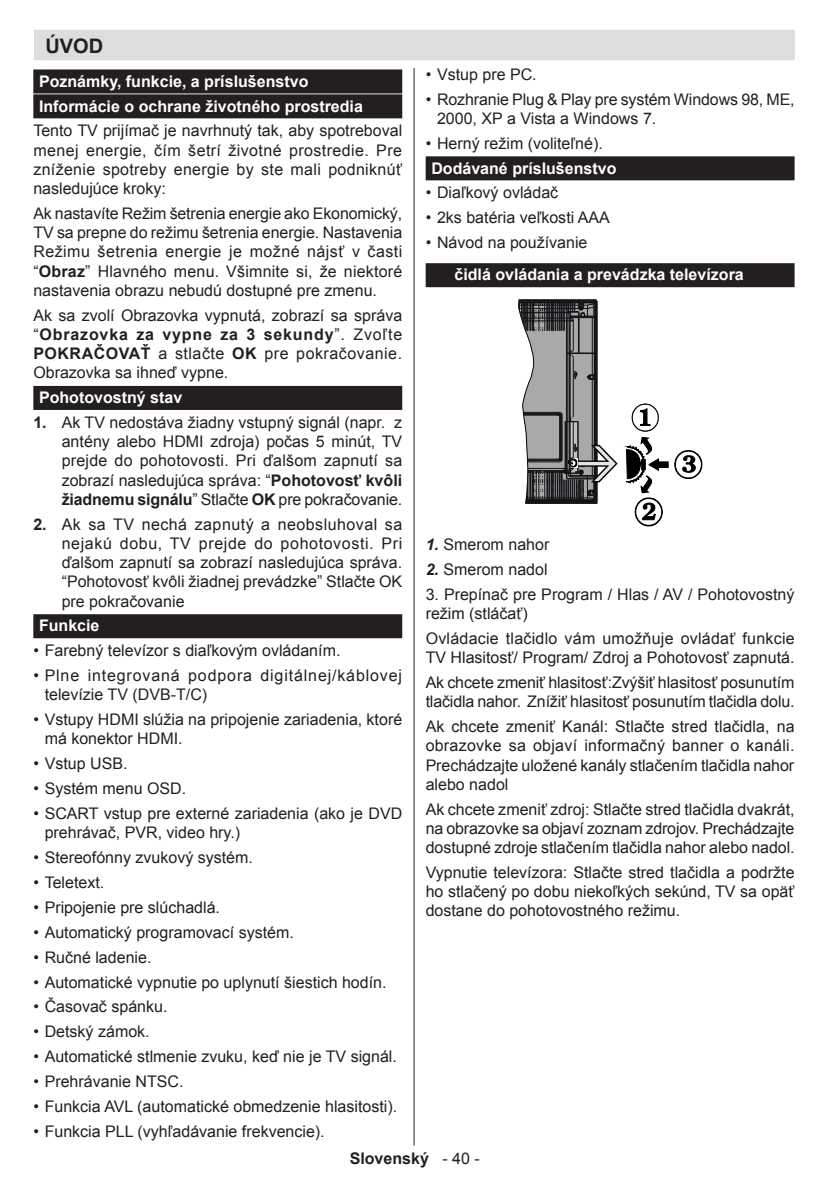
<style>
.page{position:relative;width:840px;height:1191px;background:#fff}
.page>*{position:absolute;margin:0;border:0;box-sizing:border-box;transform-origin:0 0}
.t1{font:700 20px "Arial";color:#231f20}
.Body_text{font:16px/19.2px "Arial";color:#231f20;text-align:justify}
.Heading_Siyah_Goster{font:700 16px "Arial";color:#fff}
.Body_text-2{font:16px/19.2px "Arial";letter-spacing:.055em;color:#231f20}
.Heading_Siyah{font:700 16px "Arial";color:#fff}
.Body_text_ortala{font:700 16px "Arial";color:#231f20}
.s1{font-weight:700}
.s2{color:#231f20}
.s3{font-weight:700;font-style:italic}
.s4{font-weight:400}
</style>
<div class="page">
<div style="left:34px;top:30px;width:760px;height:30px;background:#dcdddf"></div>
<hr style="left:413px;top:68px;width:1px;height:1077px;background:#231f20">
<div style="left:33px;top:69px;width:369px;height:24px;background:#231f20"></div>
<div style="left:33px;top:94px;width:369px;height:24px;background:#231f20"></div>
<div style="left:33px;top:386px;width:369px;height:24px;background:#231f20"></div>
<div style="left:33px;top:614px;width:369px;height:24px;background:#231f20"></div>
<div style="left:425px;top:156px;width:369px;height:24px;background:#231f20"></div>
<div style="left:425px;top:263px;width:369px;height:24px;background:#231f20"></div>
<svg style="left:631px;top:403px;width:27px;height:28px"></svg>
<svg style="left:674px;top:450px;width:27px;height:29px"></svg>
<hr style="left:525px;top:503px;width:70px;height:1px;background:#121417">
<svg style="left:518px;top:299px;width:99px;height:204px"></svg>
<svg style="left:625px;top:437px;width:43px;height:89px"></svg>
<p class="t1" style="left:45px;top:33px;width:59px">ÚVOD</p>
<p class="Heading_Siyah" style="left:39px;top:70px;width:271px">Poznámky, funkcie, a príslušenstvo</p>
<p class="Heading_Siyah_Goster" style="left:39px;top:95px;width:325px">Informácie o ochrane životného prostredia</p>
<p class="Body_text" style="left:33px;top:121px;width:370px">Tento TV prijímač je navrhnutý tak, aby spotreboval menej energie, čím šetrí životné prostredie. Pre zníženie spotreby energie by ste mali podniknúť nasledujúce kroky:</p>
<p class="Body_text" style="left:33px;top:204px;width:370px">Ak nastavíte Režim šetrenia energie ako Ekonomický, TV sa prepne do režimu šetrenia energie. Nastavenia Režimu šetrenia energie je možné nájsť v časti “<span class="s1">Obraz</span>” Hlavného menu. Všimnite si, že niektoré nastavenia obrazu nebudú dostupné pre zmenu.</p>
<p class="Body_text" style="left:33px;top:305px;width:370px">Ak sa zvolí Obrazovka vypnutá, zobrazí sa správa “<span class="s1">Obrazovka za vypne za 3 sekundy</span>”. Zvoľte <span class="s1">POKRAČOVAŤ</span> a stlačte <span class="s1">OK</span> pre pokračovanie.<br>Obrazovka sa ihneď vypne.</p>
<p class="Heading_Siyah" style="left:39px;top:387px;width:145px">Pohotovostný stav</p>
<p class="Body_text" style="left:62px;top:413px;width:342px;text-indent:-28px"><span class="s1">1.</span> Ak TV nedostáva žiadny vstupný signál (napr. z antény alebo HDMI zdroja) počas 5 minút, TV prejde do pohotovosti. Pri ďalšom zapnutí sa zobrazí nasledujúca správa: “<span class="s1">Pohotovosť kvôli žiadnemu signálu</span>” Stlačte <span class="s1">OK</span> pre pokračovanie.</p>
<p class="Body_text" style="left:62px;top:514px;width:342px;text-indent:-28px"><span class="s1">2.</span> Ak sa TV nechá zapnutý a neobsluhoval sa nejakú dobu, TV prejde do pohotovosti. Pri ďalšom zapnutí sa zobrazí nasledujúca správa. “Pohotovosť kvôli žiadnej prevádzke” Stlačte OK pre pokračovanie</p>
<p class="Heading_Siyah" style="left:39px;top:615px;width:62px">Funkcie</p>
<p class="Body_text" style="left:33px;top:641px;width:308px">• Farebný televízor s diaľkovým ovládaním.</p>
<p class="Body_text-2" style="left:45px;top:666px;width:359px;text-indent:-11px">• Plne integrovaná podpora digitálnej/káblovej televízie TV (DVB-T/C)</p>
<p class="Body_text" style="left:45px;top:710px;width:359px;text-indent:-11px">• Vstupy HDMI slúžia na pripojenie zariadenia, ktoré má konektor HDMI.</p>
<p class="Body_text" style="left:33px;top:754px;width:96px">• Vstup USB.</p>
<p class="Body_text" style="left:33px;top:779px;width:154px">• Systém menu OSD.</p>
<p class="Body_text" style="left:45px;top:804px;width:359px;text-indent:-11px">• SCART vstup pre externé zariadenia (ako je DVD prehrávač, PVR, video hry.)</p>
<p class="Body_text" style="left:33px;top:848px;width:221px">• Stereofónny zvukový systém.</p>
<p class="Body_text" style="left:33px;top:873px;width:72px">• Teletext.</p>
<p class="Body_text" style="left:33px;top:898px;width:188px">• Pripojenie pre slúchadlá.</p>
<p class="Body_text" style="left:33px;top:922px;width:262px">• Automatický programovací systém.</p>
<p class="Body_text" style="left:33px;top:947px;width:120px">• Ručné ladenie.</p>
<p class="Body_text" style="left:33px;top:972px;width:354px">• Automatické vypnutie po uplynutí šiestich hodín.</p>
<p class="Body_text" style="left:33px;top:997px;width:136px">• Časovač spánku.</p>
<p class="Body_text" style="left:33px;top:1022px;width:118px">• Detský zámok.</p>
<p class="Body_text" style="left:33px;top:1047px;width:365px">• Automatické stlmenie zvuku, keď nie je TV signál.</p>
<p class="Body_text" style="left:33px;top:1072px;width:152px">• Prehrávanie NTSC.</p>
<p class="Body_text" style="left:33px;top:1097px;width:365px">• Funkcia AVL (automatické obmedzenie hlasitosti).</p>
<p class="Body_text" style="left:33px;top:1121px;width:293px">• Funkcia PLL (vyhľadávanie frekvencie).</p>
<p class="Body_text" style="left:425px;top:65px;width:112px">• Vstup pre PC.</p>
<p class="Body_text" style="left:437px;top:90px;width:359px;text-indent:-11px">• Rozhranie Plug &amp; Play pre systém Windows 98, ME,<br>2000, XP a Vista a Windows 7.</p>
<p class="Body_text" style="left:425px;top:134px;width:178px">• Herný režim (voliteľné).</p>
<p class="Heading_Siyah_Goster" style="left:431px;top:157px;width:186px">Dodávané príslušenstvo</p>
<p class="Body_text" style="left:425px;top:183px;width:134px">• Diaľkový ovládač</p>
<p class="Body_text" style="left:425px;top:208px;width:186px">• 2ks batéria veľkosti AAA</p>
<p class="Body_text" style="left:425px;top:233px;width:163px">• Návod na používanie</p>
<p class="Heading_Siyah_Goster" style="left:431px;top:264px;width:314px"><span class="s2">Tla</span>čidlá ovládania a prevádzka televízora</p>
<p class="Body_text" style="left:425px;top:535px;width:125px"><span class="s3">1.</span> Smerom nahor</p>
<p class="Body_text" style="left:425px;top:560px;width:123px"><span class="s3">2.</span> Smerom nadol</p>
<p class="Body_text" style="left:425px;top:585px;width:370px">3. Prepínač pre Program / Hlas / AV / Pohotovostný režim (stláčať)</p>
<p class="Body_text" style="left:425px;top:629px;width:370px">Ovládacie tlačidlo vám umožňuje ovládať funkcie<br>TV Hlasitosť/ Program/ Zdroj a Pohotovosť zapnutá.</p>
<p class="Body_text" style="left:425px;top:673px;width:370px">Ak chcete zmeniť hlasitosť:Zvýšiť hlasitosť posunutím tlačidla nahor. Znížiť hlasitosť posunutím tlačidla dolu.</p>
<p class="Body_text" style="left:425px;top:717px;width:370px">Ak chcete zmeniť Kanál: Stlačte stred tlačidla, na obrazovke sa objaví informačný banner o kanáli.<br>Prechádzajte uložené kanály stlačením tlačidla nahor alebo nadol</p>
<p class="Body_text" style="left:425px;top:799px;width:370px">Ak chcete zmeniť zdroj: Stlačte stred tlačidla dvakrát, na obrazovke sa objaví zoznam zdrojov. Prechádzajte dostupné zdroje stlačením tlačidla nahor alebo nadol.</p>
<p class="Body_text" style="left:425px;top:863px;width:370px">Vypnutie televízora: Stlačte stred tlačidla a podržte ho stlačený po dobu niekoľkých sekúnd, TV sa opäť dostane do pohotovostného režimu.</p>
<p class="Body_text_ortala" style="left:349px;top:1148px;width:131px">Slovenský <span class="s4">- 40 -</span></p>
</div>
